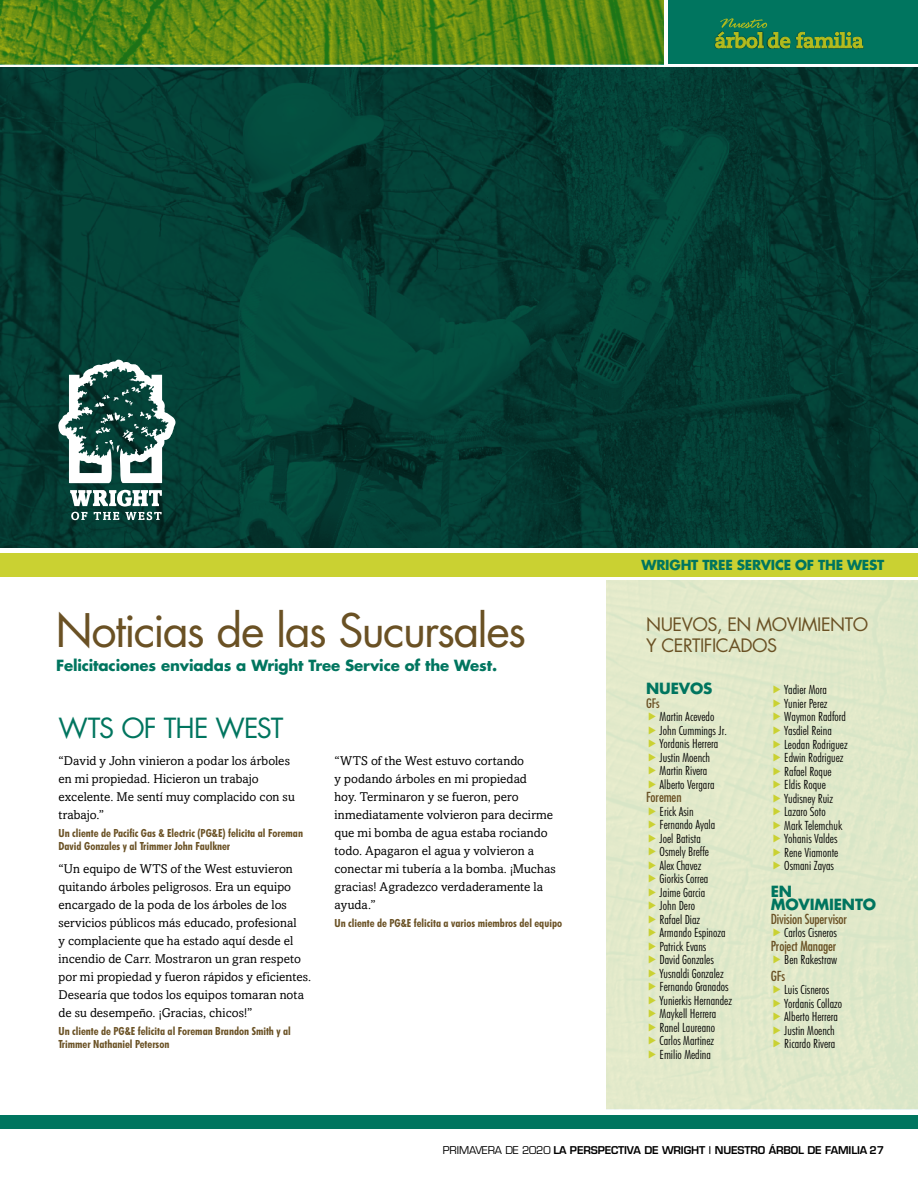
<style>
.page{position:relative;width:918px;height:1188px;background:#fff}
.page>*{position:absolute;margin:0;border:0;box-sizing:border-box;transform-origin:0 0}
.t1{font:45px "Futura";letter-spacing:-.04em;color:#6a5124}
.t2{font:27px "Futura";letter-spacing:-.035em;color:#00755f}
.t3{font:18px/21px "Futura";letter-spacing:-.025em;color:#6a5124}
.t4{font:700 15px/13.5px "Futura";letter-spacing:-.01em;color:#00755f}
.t5{font:condensed 13.5px "Futura";letter-spacing:-.01em;color:#6a5124}
.t6{font:700 13.5px "Futura";letter-spacing:-.015em;color:#00755f}
.t7{font:12.75px/18px "Amasis";letter-spacing:.005em;color:#000}
.t8{font:300 condensed 12.75px/13.5px "Futura BT";color:#000}
.t9{font:condensed 12.75px "Futura";color:#6a5124}
.t10{font:700 condensed 11.25px/12.8px "Futura BT";color:#6a5124}
.t11{font:600 10.5px "Eurostile";letter-spacing:-.015em;color:#000}
.s1{font-weight:400}
</style>
<div class="page">
<div style="left:0;top:1115px;width:918px;height:14px;background:#00755f"></div>
<img style="left:1px;top:0;width:662px;height:64px">
<hr style="left:0;top:0;width:1px;height:64px;background:#cad132">
<div style="left:668px;top:0;width:250px;height:64px;background:#00755f"></div>
<div style="left:767px;top:31px;width:97px;height:18px;background:#000;opacity:.75"></div>
<div style="left:714px;top:30px;width:51px;height:19px;background:#000;opacity:.75"></div>
<svg style="left:715px;top:18px;width:148px;height:50px"></svg>
<div style="left:0;top:554px;width:918px;height:23px;background:#cad132"></div>
<img style="left:0;top:68px;width:918px;height:480px">
<svg style="left:58px;top:360px;width:118px;height:123px"></svg>
<svg style="left:70px;top:490px;width:92px;height:30px"></svg>
<svg style="left:649px;top:713px;width:7px;height:21px"></svg>
<svg style="left:649px;top:740px;width:7px;height:21px"></svg>
<svg style="left:649px;top:767px;width:7px;height:21px"></svg>
<svg style="left:649px;top:807px;width:7px;height:8px"></svg>
<svg style="left:649px;top:821px;width:7px;height:21px"></svg>
<svg style="left:649px;top:848px;width:7px;height:21px"></svg>
<svg style="left:649px;top:875px;width:7px;height:21px"></svg>
<svg style="left:649px;top:902px;width:7px;height:21px"></svg>
<svg style="left:649px;top:929px;width:7px;height:21px"></svg>
<svg style="left:649px;top:956px;width:7px;height:21px"></svg>
<svg style="left:649px;top:983px;width:7px;height:21px"></svg>
<svg style="left:649px;top:1010px;width:7px;height:21px"></svg>
<svg style="left:649px;top:1037px;width:7px;height:21px"></svg>
<svg style="left:774px;top:686px;width:6px;height:21px"></svg>
<svg style="left:774px;top:713px;width:6px;height:21px"></svg>
<svg style="left:774px;top:740px;width:6px;height:21px"></svg>
<svg style="left:774px;top:767px;width:6px;height:21px"></svg>
<svg style="left:774px;top:794px;width:6px;height:21px"></svg>
<svg style="left:774px;top:821px;width:6px;height:21px"></svg>
<svg style="left:774px;top:848px;width:6px;height:21px"></svg>
<svg style="left:774px;top:929px;width:6px;height:8px"></svg>
<svg style="left:774px;top:956px;width:6px;height:8px"></svg>
<svg style="left:774px;top:986px;width:6px;height:21px"></svg>
<svg style="left:774px;top:1013px;width:6px;height:21px"></svg>
<svg style="left:774px;top:1040px;width:6px;height:8px"></svg>
<h1 class="t1" style="left:56px;top:599px;width:472px">Noticias de las Sucursales</h1>
<p class="t4" style="left:56px;top:658px;width:443px">Felicitaciones enviadas a Wright Tree Service of the West.</p>
<h2 class="t2" style="left:58px;top:709px;width:227px">WTS OF THE WEST</h2>
<p class="t7" style="left:58px;top:752px;width:238px">“David y John vinieron a podar los árboles en mi propiedad. Hicieron un trabajo excelente. Me sentí muy complacido con su trabajo.”</p>
<p class="t10" style="left:58px;top:827px;width:246px">Un cliente de Pacific Gas &amp; Electric (PG&amp;E) felicita al Foreman<br>David Gonzales y al Trimmer John Faulkner</p>
<p class="t7" style="left:58px;top:860px;width:254px">“Un equipo de WTS of the West estuvieron quitando árboles peligrosos. Era un equipo encargado de la poda de los árboles de los servicios públicos más educado, profesional<br>y complaciente que ha estado aquí desde el incendio de Carr. Mostraron un gran respeto por mi propiedad y fueron rápidos y eficientes.<br>Desearía que todos los equipos tomaran nota de su desempeño. ¡Gracias, chicos!”</p>
<p class="t10" style="left:58px;top:1025px;width:234px">Un cliente de PG&amp;E felicita al Foreman Brandon Smith y al<br>Trimmer Nathaniel Peterson</p>
<p class="t7" style="left:334px;top:752px;width:223px">“WTS of the West estuvo cortando<br>y podando árboles en mi propiedad<br>hoy. Terminaron y se fueron, pero inmediatamente volvieron para decirme que mi bomba de agua estaba rociando todo. Apagaron el agua y volvieron a conectar mi tubería a la bomba. ¡Muchas gracias! Agradezco verdaderamente la ayuda.”</p>
<p class="t10" style="left:334px;top:917px;width:229px">Un cliente de PG&amp;E felicita a varios miembros del equipo</p>
<p class="t6" style="left:641px;top:556px;width:244px">WRIGHT TREE SERVICE OF THE WEST</p>
<h3 class="t3" style="left:646px;top:613px;width:224px">NUEVOS, EN MOVIMIENTO<br>Y CERTIFICADOS</h3>
<p class="t4" style="left:646px;top:682px;width:68px">NUEVOS</p>
<p class="t9" style="left:646px;top:696px;width:15px">GFs</p>
<p class="t8" style="left:660px;top:710px;width:69px">Martin Acevedo<br>John Cummings Jr.<br>Yordanis Herrera<br>Justin Moench<br>Martin Rivera<br>Alberto Vergara</p>
<p class="t5" style="left:646px;top:789px;width:37px">Foremen</p>
<p class="t8" style="left:660px;top:805px;width:74px">Erick Asin<br>Fernando Ayala<br>Joel Batista<br>Osmely Breffe<br>Alex Chavez<br>Giorkis Correa<br>Jaime Garcia<br>John Dero<br>Rafael Diaz<br>Armando Espinoza<br>Patrick Evans<br>David Gonzales<br>Yusnaldi Gonzalez<br>Fernando Granados<br>Yunierkis Hernandez<br>Maykell Herrera<br>Ranel Laureano<br>Carlos Martinez<br>Emilio Medina</p>
<p class="t8" style="left:784px;top:683px;width:65px">Yadier Mora<br>Yunier Perez<br>Waymon Radford<br>Yasdiel Reina<br>Leodan Rodriguez<br>Edwin Rodriguez<br>Rafael Roque<br>Eldis Roque<br>Yudisney Ruiz<br>Lazaro Soto<br>Mark Telemchuk<br>Yohanis Valdes<br>Rene Viamonte<br>Osmani Zayas</p>
<p class="t4" style="left:771px;top:884px;width:107px">EN<br>MOVIMIENTO</p>
<p class="t5" style="left:771px;top:911px;width:78px">Division Supervisor</p>
<p class="t8" style="left:784px;top:926px;width:54px">Carlos Cisneros</p>
<p class="t5" style="left:771px;top:938px;width:67px">Project Manager</p>
<p class="t8" style="left:784px;top:953px;width:54px">Ben Rakestraw</p>
<p class="t5" style="left:771px;top:968px;width:16px">GFs</p>
<p class="t8" style="left:784px;top:983px;width:59px">Luis Cisneros<br>Yordanis Collazo<br>Alberto Herrera<br>Justin Moench<br>Ricardo Rivera</p>
<p class="t11" style="left:443px;top:1144px;width:443px"><span class="s1">PRIMAVERA DE 2020</span> LA PERSPECTIVA DE WRIGHT | NUESTRO ÁRBOL DE FAMILIA 27</p>
</div>
